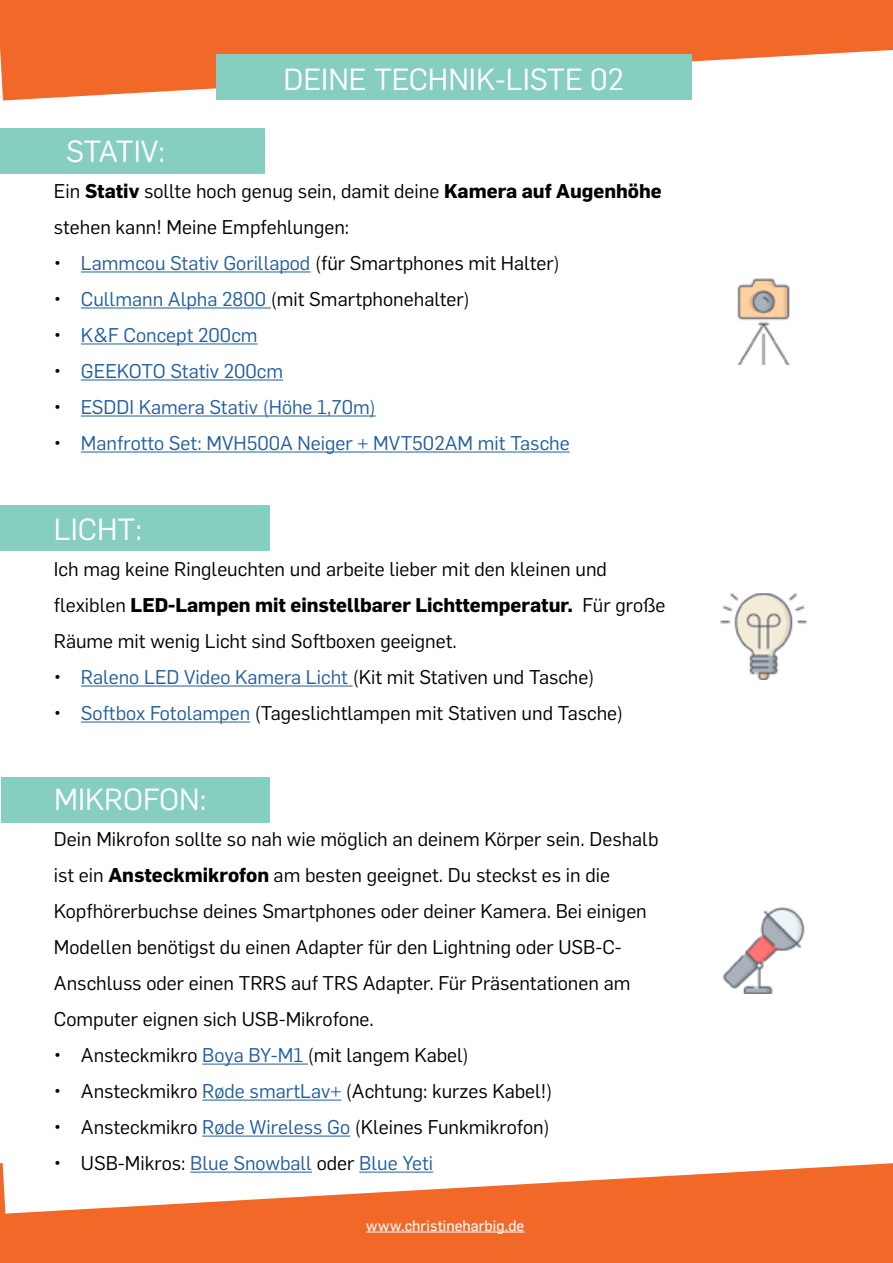
<style>
.page{position:relative;width:893px;height:1263px;background:#fff}
.page>*{position:absolute;margin:0;border:0;box-sizing:border-box;transform-origin:0 0}
.t1{font:30px "Flama";color:#fff}
.t2{font:19.5px/36px "Flama";color:#000101}
.t3{font:19.5px "Flama";color:#215e9e}
.t4{font:15px "Flama Basic";letter-spacing:.005em;color:#fff}
.s1{font-weight:700}
.s2{color:#000}
.s3{color:#215e9e}
.s4{color:#000101}
</style>
<div class="page">
<div style="left:0;top:505px;width:270px;height:46px;background:#85cec0"></div>
<hr style="left:81px;top:685px;width:272px;height:1px;background:#215e9e">
<hr style="left:81px;top:721px;width:169px;height:1px;background:#215e9e">
<img style="left:722px;top:908px;width:83px;height:85px">
<div style="left:1px;top:777px;width:269px;height:46px;background:#85cec0"></div>
<hr style="left:202px;top:1063px;width:106px;height:1px;background:#215e9e">
<hr style="left:202px;top:1099px;width:139px;height:1px;background:#215e9e">
<hr style="left:202px;top:1135px;width:148px;height:1px;background:#215e9e">
<svg style="left:0;top:0;width:893px;height:100px;fill:#f26829"></svg>
<div style="left:216px;top:54px;width:475px;height:45px;background:#85cec0"></div>
<svg style="left:0;top:1163px;width:893px;height:100px;fill:#f26829"></svg>
<img style="left:737px;top:279px;width:53px;height:86px">
<div style="left:0;top:128px;width:264px;height:45px;background:#85cec0"></div>
<hr style="left:81px;top:271px;width:229px;height:1px;background:#215e9e">
<hr style="left:81px;top:307px;width:190px;height:1px;background:#215e9e">
<hr style="left:81px;top:343px;width:177px;height:1px;background:#215e9e">
<hr style="left:81px;top:379px;width:202px;height:1px;background:#215e9e">
<hr style="left:81px;top:415px;width:295px;height:1px;background:#215e9e">
<hr style="left:81px;top:451px;width:489px;height:1px;background:#215e9e">
<hr style="left:366px;top:1231px;width:158px;height:1px;background:#fff">
<img style="left:720px;top:593px;width:87px;height:86px">
<h1 class="t1" style="left:284px;top:59px;width:342px">DEINE TECHNIK-LISTE 02</h1>
<h1 class="t1" style="left:66px;top:131px;width:100px">STATIV:</h1>
<p class="t2" style="left:54px;top:172px;width:609px">Ein <span class="s1">Stativ</span> sollte hoch genug sein, damit deine <span class="s1">Kamera auf Augenhöhe </span>stehen kann! Meine Empfehlungen:</p>
<p class="t2" style="left:54px;top:244px;width:507px"><span class="s2">•</span> <span class="s3">Lammcou Stativ Gorillapod</span> (für Smartphones mit Halter)</p>
<p class="t2" style="left:54px;top:280px;width:417px"><span class="s2">•</span> <span class="s3">Cullmann Alpha 2800</span> (mit Smartphonehalter)</p>
<p class="t3" style="left:54px;top:322px;width:205px"><span class="s2">•</span> K&amp;F Concept 200cm</p>
<p class="t3" style="left:54px;top:358px;width:231px"><span class="s2">•</span> GEEKOTO Stativ 200cm</p>
<p class="t3" style="left:54px;top:394px;width:323px"><span class="s2">•</span> ESDDI Kamera Stativ (Höhe 1,70m)</p>
<p class="t3" style="left:54px;top:430px;width:517px"><span class="s2">•</span> Manfrotto Set: MVH500A Neiger + MVT502AM mit Tasche</p>
<h1 class="t1" style="left:54px;top:509px;width:90px">LICHT:</h1>
<p class="t2" style="left:54px;top:550px;width:613px">Ich mag keine Ringleuchten und arbeite lieber mit den kleinen und flexiblen <span class="s1">LED-Lampen mit einstellbarer Lichttemperatur.</span> Für große<br>Räume mit wenig Licht sind Softboxen geeignet.</p>
<p class="t3" style="left:54px;top:664px;width:542px"><span class="s2">•</span> Raleno LED Video Kamera Licht <span class="s4">(Kit mit Stativen und Tasche)</span></p>
<p class="t2" style="left:54px;top:694px;width:571px"><span class="s2">•</span> <span class="s3">Softbox Fotolampen</span> (Tageslichtlampen mit Stativen und Tasche)</p>
<h1 class="t1" style="left:54px;top:779px;width:154px">MIKROFON:</h1>
<p class="t2" style="left:54px;top:820px;width:606px">Dein Mikrofon sollte so nah wie möglich an deinem Körper sein. Deshalb ist ein <span class="s1">Ansteckmikrofon</span> am besten geeignet. Du steckst es in die Kopfhörerbuchse deines Smartphones oder deiner Kamera. Bei einigen Modellen benötigst du einen Adapter für den Lightning oder USB-C-Anschluss oder einen TRRS auf TRS Adapter. Für Präsentationen am Computer eignen sich USB-Mikrofone.</p>
<p class="t2" style="left:54px;top:1036px;width:416px">• Ansteckmikro <span class="s3">Boya BY-M1</span> (mit langem Kabel)</p>
<p class="t2" style="left:54px;top:1072px;width:500px">• Ansteckmikro <span class="s3">Røde smartLav+</span> (Achtung: kurzes Kabel!)</p>
<p class="t2" style="left:54px;top:1108px;width:497px">• Ansteckmikro <span class="s3">Røde Wireless Go</span> (Kleines Funkmikrofon)</p>
<p class="t3" style="left:54px;top:1150px;width:381px"><span class="s4">• USB-Mikros:</span> Blue Snowball <span class="s4">oder</span> Blue Yeti</p>
<p class="t4" style="left:366px;top:1215px;width:160px">www.christineharbig.de</p>
</div>
